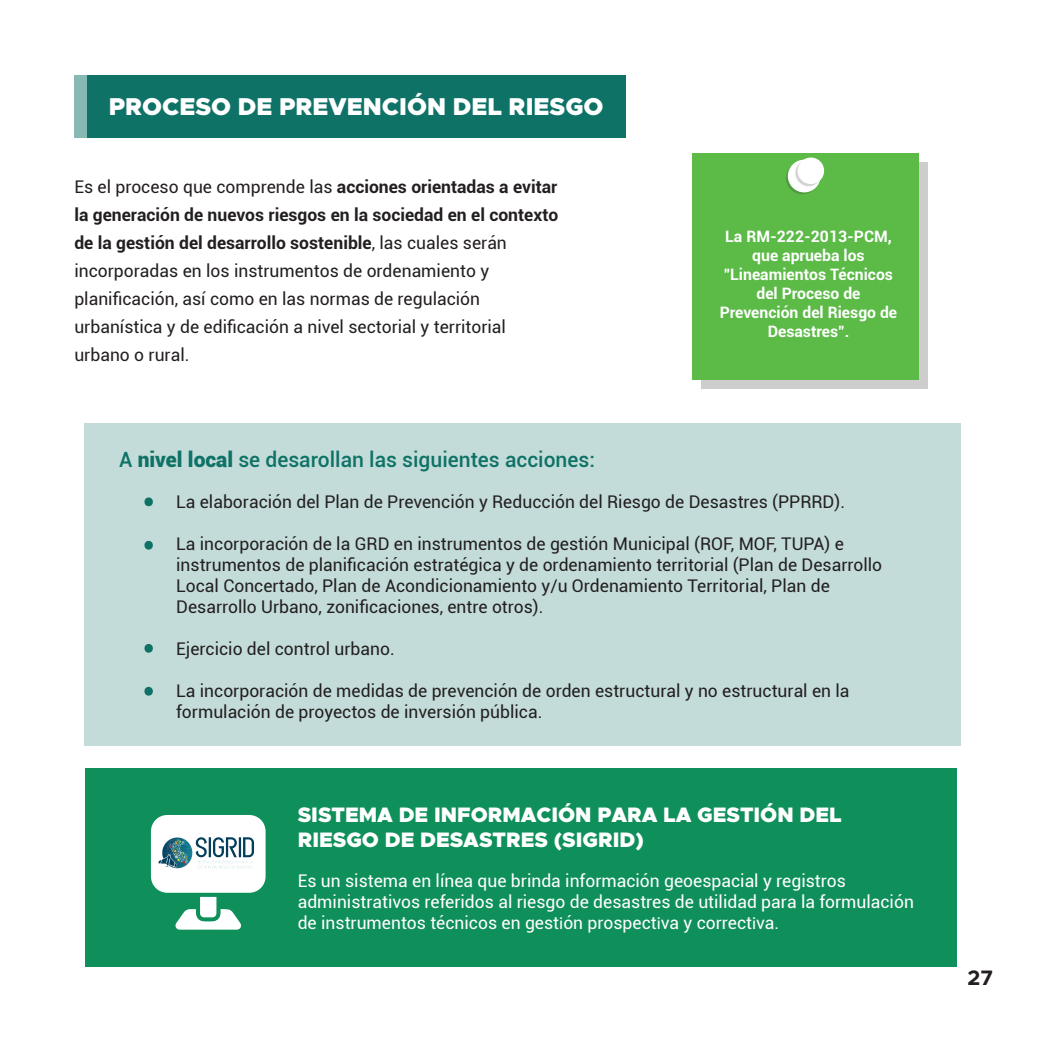
<style>
.page{position:relative;width:1042px;height:1042px;background:#fff}
.page>*{position:absolute;margin:0;border:0;box-sizing:border-box;transform-origin:0 0}
.t1{font:900 24.5px "Metropolis";color:#fff}
.t2{font:900 21px/25.2px "Metropolis";color:#fff}
.t3{font:500 21px "Roboto";color:#0f7267}
.t4{font:700 21px "Metropolis";color:#231f20}
.t5{font:17.5px/28px "Roboto";color:#231f20}
.t6{font:17.5px/21px "Roboto";color:#fff}
.t7{font:700 15.75px/18.9px "Roboto";color:#fff;text-align:center}
.s1{font-weight:700}
.s2{font-weight:900}
.s3{font-family:"Myriad Pro"}
</style>
<div class="page">
<div style="left:701px;top:163px;width:226px;height:226px;background:linear-gradient(to right,#cdcdcd,#cdcdcd)"></div>
<div style="left:692px;top:153px;width:226px;height:227px;background:#5cba47"></div>
<svg style="left:786px;top:162px;width:32px;height:32px"></svg>
<div style="left:788px;top:160px;width:32px;height:32px;background:#fff;border-radius:50%"></div>
<svg style="left:795px;top:160px;width:27px;height:26px"></svg>
<div style="left:797px;top:157px;width:27px;height:27px;background:#fff;border-radius:50%"></div>
<div style="left:85px;top:767px;width:872px;height:199px;background:#0f905b"></div>
<div style="left:87px;top:75px;width:538px;height:62px;background:#0f7267"></div>
<div style="left:74px;top:75px;width:13px;height:62px;background:#87b8b3"></div>
<svg style="left:151px;top:815px;width:115px;height:114px"></svg>
<img style="left:150px;top:834px;width:116px;height:37px">
<div style="left:84px;top:423px;width:876px;height:323px;background:#c3dcd9"></div>
<svg style="left:144px;top:497px;width:9px;height:9px"></svg>
<svg style="left:144px;top:541px;width:9px;height:8px"></svg>
<svg style="left:144px;top:644px;width:9px;height:9px"></svg>
<svg style="left:144px;top:687px;width:9px;height:8px"></svg>
<h1 class="t1" style="left:109px;top:90px;width:496px">PROCESO DE PREVENCIÓN DEL RIESGO</h1>
<p class="t5" style="left:74px;top:173px;width:485px">Es el proceso que comprende las <span class="s1">acciones orientadas a evitar la generación de nuevos riesgos en la sociedad en el contexto de la gestión del desarrollo sostenible</span>, las cuales serán incorporadas en los instrumentos de ordenamiento y planificación, así como en las normas de regulación urbanística y de edificación a nivel sectorial y territorial urbano o rural.</p>
<p class="t3" style="left:119px;top:444px;width:477px">A <span class="s2">nivel local</span> se desarollan las siguientes acciones:</p>
<p class="t7" style="left:720px;top:227px;width:179px">La RM-222-2013-PCM, que aprueba los "Lineamientos Técnicos del Proceso de<br>Prevención del Riesgo de<br>Desastres".</p>
<p class="t5" style="left:176px;top:487px;width:670px">La elaboración del Plan de Prevención y Reducción del Riesgo de Desastres (PPRRD).</p>
<p class="t5" style="left:176px;top:532px;width:707px;line-height:21px">La incorporación de la GRD en instrumentos de gestión Municipal (ROF, MOF, TUPA) e instrumentos de planificación estratégica y de ordenamiento territorial (Plan de Desarrollo Local Concertado, Plan de Acondicionamiento y/u Ordenamiento Territorial, Plan de Desarrollo Urbano, zonificaciones, entre otros).</p>
<p class="t5" style="left:176px;top:634px;width:220px">Ejercicio del control urbano.</p>
<p class="t5" style="left:176px;top:679px;width:675px;line-height:21px">La incorporación de medidas de prevención de orden estructural y no estructural en la formulación de proyectos de inversión pública.</p>
<p class="t2" style="left:298px;top:802px;width:545px">SISTEMA DE INFORMACIÓN PARA LA GESTIÓN DEL<br>RIESGO DE DESASTRES (SIGRID)</p>
<p class="t6" style="left:298px;top:869px;width:618px">Es un sistema en línea que brinda información geoespacial y registros administrativos referidos al riesgo de desastres de utilidad para la formulación de instrumentos técnicos en gest<span class="s3">i</span>ón prospect<span class="s3">i</span>va y correct<span class="s3">i</span>va.</p>
<p class="t4" style="left:967px;top:964px;width:27px">27</p>
</div>
